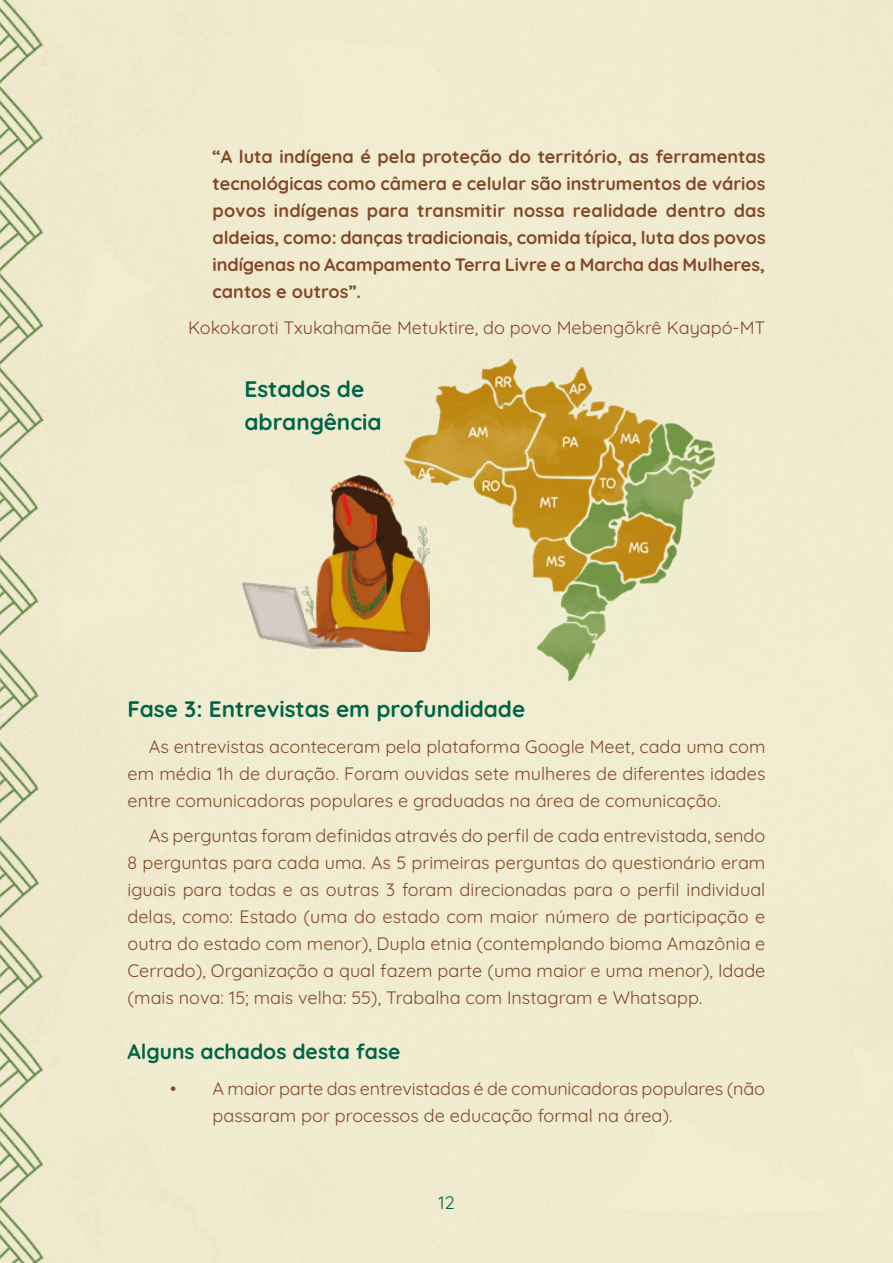
<style>
.page{position:relative;width:893px;height:1263px;background:#fff}
.page>*{position:absolute;margin:0;border:0;box-sizing:border-box;transform-origin:0 0}
.t1{font:700 22.5px/33.8px "Quicksand";color:#006448}
.t2{font:700 21px "Quicksand";color:#006448}
.t3{font:18px/27px "Quicksand";color:#834828;text-align:justify}
.t4{font:700 18px/27px "Quicksand";letter-spacing:-.005em;color:#834828;text-align:justify}
.t5{font:18px "Quicksand";color:#006448}
</style>
<div class="page">
<div style="left:55px;top:0;width:838px;height:1263px;background:#f0ebd0"></div>
<img style="left:360px;top:357px;width:364px;height:326px">
<img style="left:0;top:0;width:55px;height:923px">
<img style="left:0;top:923px;width:55px;height:340px">
<img style="left:242px;top:476px;width:188px;height:175px">
<p class="t4" style="left:213px;top:141px;width:555px">“A luta indígena é pela proteção do território, as ferramentas tecnológicas como câmera e celular são instrumentos de vários povos indígenas para transmitir nossa realidade dentro das aldeias, como: danças tradicionais, comida típica, luta dos povos indígenas no Acampamento Terra Livre e a Marcha das Mulheres, cantos e outros”.</p>
<p class="t3" style="left:188px;top:312px;width:579px">Kokokaroti Txukahamãe Metuktire, do povo Mebengõkrê Kayapó-MT</p>
<p class="t1" style="left:244px;top:370px;width:139px">Estados de abrangência</p>
<p class="t1" style="left:128px;top:690px;width:399px">Fase 3: Entrevistas em profundidade</p>
<p class="t3" style="left:128px;top:731px;width:639px;text-indent:21px">As entrevistas aconteceram pela plataforma Google Meet, cada uma com em média 1h de duração. Foram ouvidas sete mulheres de diferentes idades entre comunicadoras populares e graduadas na área de comunicação.</p>
<p class="t3" style="left:128px;top:820px;width:639px;text-indent:21px">As perguntas foram definidas através do perfil de cada entrevistada, sendo 8 perguntas para cada uma. As 5 primeiras perguntas do questionário eram iguais para todas e as outras 3 foram direcionadas para o perfil individual delas, como: Estado (uma do estado com maior número de participação e outra do estado com menor), Dupla etnia (contemplando bioma Amazônia e Cerrado), Organização a qual fazem parte (uma maior e uma menor), Idade (mais nova: 15; mais velha: 55), Trabalha com Instagram e Whatsapp.</p>
<p class="t2" style="left:128px;top:1035px;width:275px">Alguns achados desta fase</p>
<p class="t3" style="left:213px;top:1073px;width:554px;text-indent:-43px">• A maior parte das entrevistadas é de comunicadoras populares (não passaram por processos de educação formal na área).</p>
<p class="t5" style="left:438px;top:1188px;width:18px">12</p>
</div>
